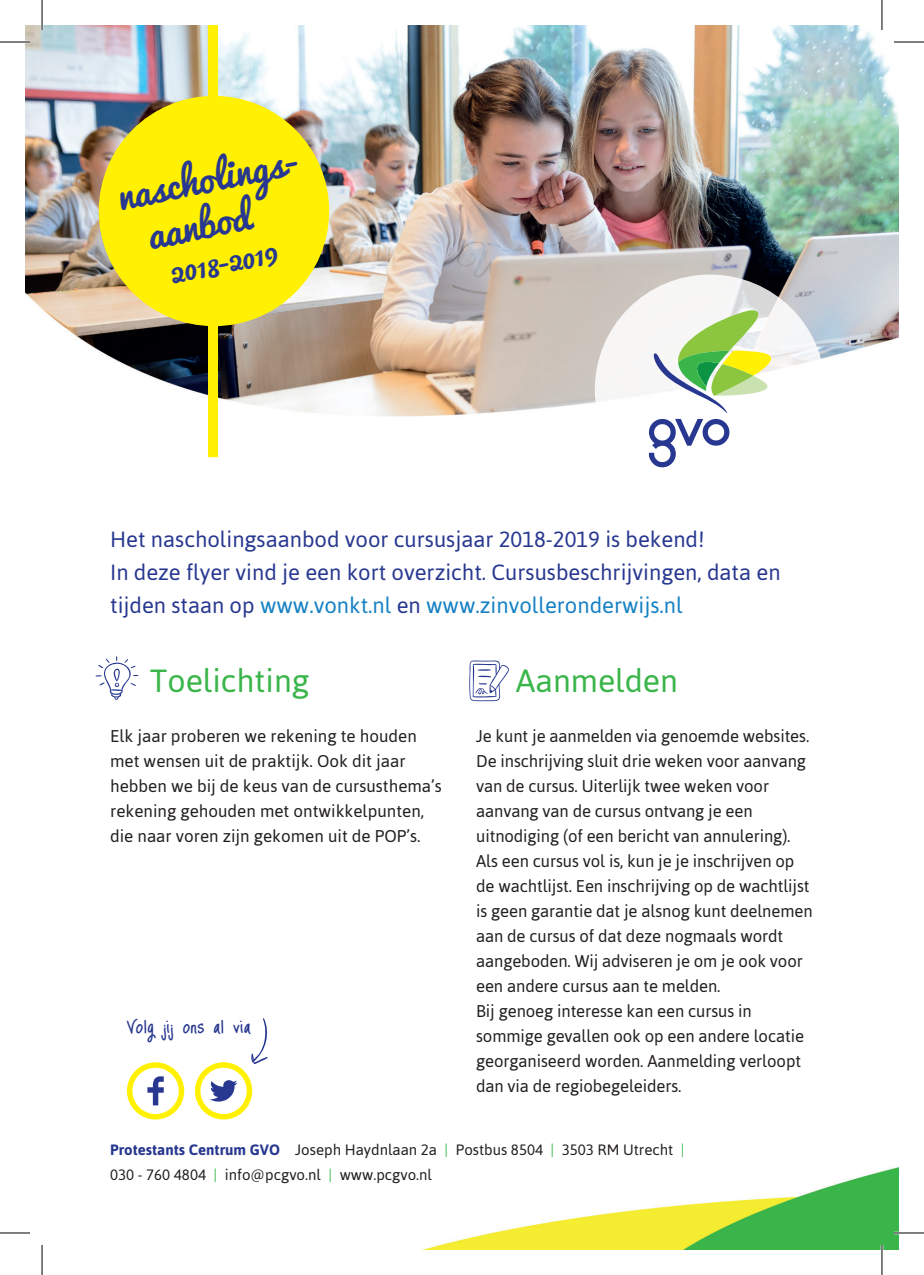
<style>
.page{position:relative;width:924px;height:1275px;background:#fff}
.page>*{position:absolute;margin:0;border:0;box-sizing:border-box;transform-origin:0 0}
.t1{font:38px "Pacifico";color:#283890}
.t2{font:32px "Asap";color:#3ab54a}
.t3{font:30px "Pacifico";color:#283890}
.t4{font:24px "Just Me Again Down Here";color:#283890}
.t5{font:22px/33px "Asap";color:#283890}
.t6{font:17px/25px "Asap";letter-spacing:-.005em;color:#231f20}
.t7{font:15px "Asap";color:#231f20}
.s1{color:#fff101}
.s2{color:#1681c4}
.s3{font-weight:700;color:#283890}
.s4{color:#3ab54a}
</style>
<div class="page">
<img style="left:25px;top:25px;width:873px;height:1224px">
<div style="left:594px;top:274px;width:230px;height:231px;background:#fff;border-radius:50%"></div>
<div style="left:99px;top:96px;width:230px;height:230px;background:#fff101;border-radius:50%"></div>
<svg style="left:648px;top:419px;width:81px;height:48px"></svg>
<svg style="left:653px;top:309px;width:131px;height:104px"></svg>
<div style="left:195px;top:1062px;width:57px;height:57px;border:5px solid #fff101;border-radius:50%"></div>
<div style="left:127px;top:1062px;width:57px;height:57px;border:5px solid #fff101;border-radius:50%"></div>
<svg style="left:210px;top:1080px;width:27px;height:21px"></svg>
<svg style="left:147px;top:1076px;width:17px;height:29px"></svg>
<svg style="left:251px;top:1017px;width:17px;height:47px"></svg>
<div style="left:208px;top:25px;width:10px;height:85px;background:#fff101"></div>
<div style="left:208px;top:310px;width:10px;height:147px;background:#fff101"></div>
<svg style="left:95px;top:656px;width:44px;height:44px"></svg>
<svg style="left:469px;top:659px;width:40px;height:42px"></svg>
<hr style="left:0;top:41px;width:30px;height:2px;background:#fff">
<hr style="left:893px;top:41px;width:30px;height:2px;background:#fff">
<hr style="left:0;top:1231px;width:30px;height:3px;background:#fff">
<hr style="left:893px;top:1231px;width:30px;height:3px;background:#fff">
<hr style="left:41px;top:0;width:2px;height:30px;background:#fff">
<hr style="left:41px;top:1245px;width:2px;height:30px;background:#fff">
<hr style="left:880px;top:0;width:2px;height:30px;background:#fff">
<hr style="left:880px;top:1245px;width:2px;height:30px;background:#fff">
<hr style="left:0;top:42px;width:30px;height:1px;background:#000">
<hr style="left:893px;top:42px;width:30px;height:1px;background:#000">
<hr style="left:0;top:1232px;width:30px;height:1px;background:#000">
<hr style="left:893px;top:1232px;width:30px;height:1px;background:#000">
<hr style="left:42px;top:0;width:1px;height:30px;background:#000">
<hr style="left:42px;top:1245px;width:1px;height:30px;background:#000">
<hr style="left:881px;top:0;width:1px;height:30px;background:#000">
<hr style="left:881px;top:1245px;width:1px;height:30px;background:#000">
<p class="t1" style="left:112px;top:177px;width:191px;rotate:-12deg">nascholings-</p>
<p class="t1" style="left:143px;top:216px;width:141px;rotate:-12deg">aanbod<span class="s1">aa</span></p>
<p class="t3" style="left:168px;top:256px;width:110px;rotate:-11deg">2018-2019</p>
<p class="t5" style="left:110px;top:522px;width:595px">Het nascholingsaanbod voor cursusjaar 2018-2019 is bekend!</p>
<p class="t5" style="left:110px;top:555px;width:671px">In deze flyer vind je een kort overzicht. Cursusbeschrijvingen, data en tijden staan op <span class="s2">www.vonkt.nl</span> en <span class="s2">www.zinvolleronderwijs.nl</span></p>
<p class="t2" style="left:150px;top:661px;width:161px">Toelichting</p>
<p class="t6" style="left:110px;top:723px;width:333px">Elk jaar proberen we rekening te houden met wensen uit de praktijk. Ook dit jaar hebben we bij de keus van de cursusthema’s rekening gehouden met ontwikkelpunten, die naar voren zijn gekomen uit de POP’s.</p>
<p class="t4" style="left:127px;top:1007px;width:125px">Volg jij ons al via</p>
<p class="t2" style="left:515px;top:661px;width:163px">Aanmelden</p>
<p class="t6" style="left:476px;top:723px;width:338px">Je kunt je aanmelden via genoemde websites.<br>De inschrijving sluit drie weken voor aanvang van de cursus. Uiterlijk twee weken voor aanvang van de cursus ontvang je een uitnodiging (of een bericht van annulering).<br>Als een cursus vol is, kun je je inschrijven op de wachtlijst. Een inschrijving op de wachtlijst is geen garantie dat je alsnog kunt deelnemen aan de cursus of dat deze nogmaals wordt aangeboden. Wij adviseren je om je ook voor een andere cursus aan te melden.</p>
<p class="t6" style="left:476px;top:998px;width:329px">Bij genoeg interesse kan een cursus in sommige gevallen ook op een andere locatie georganiseerd worden. Aanmelding verloopt dan via de regiobegeleiders.</p>
<p class="t7" style="left:110px;top:1140px;width:575px"><span class="s3">Protestants Centrum GVO</span> Joseph Haydnlaan 2a <span class="s4">|</span> Postbus 8504 <span class="s4">|</span> 3503 RM Utrecht <span class="s4">|</span></p>
<p class="t7" style="left:110px;top:1165px;width:323px">030 - 760 4804 <span class="s4">|</span> info@pcgvo.nl <span class="s4">|</span> www.pcgvo.nl</p>
</div>
